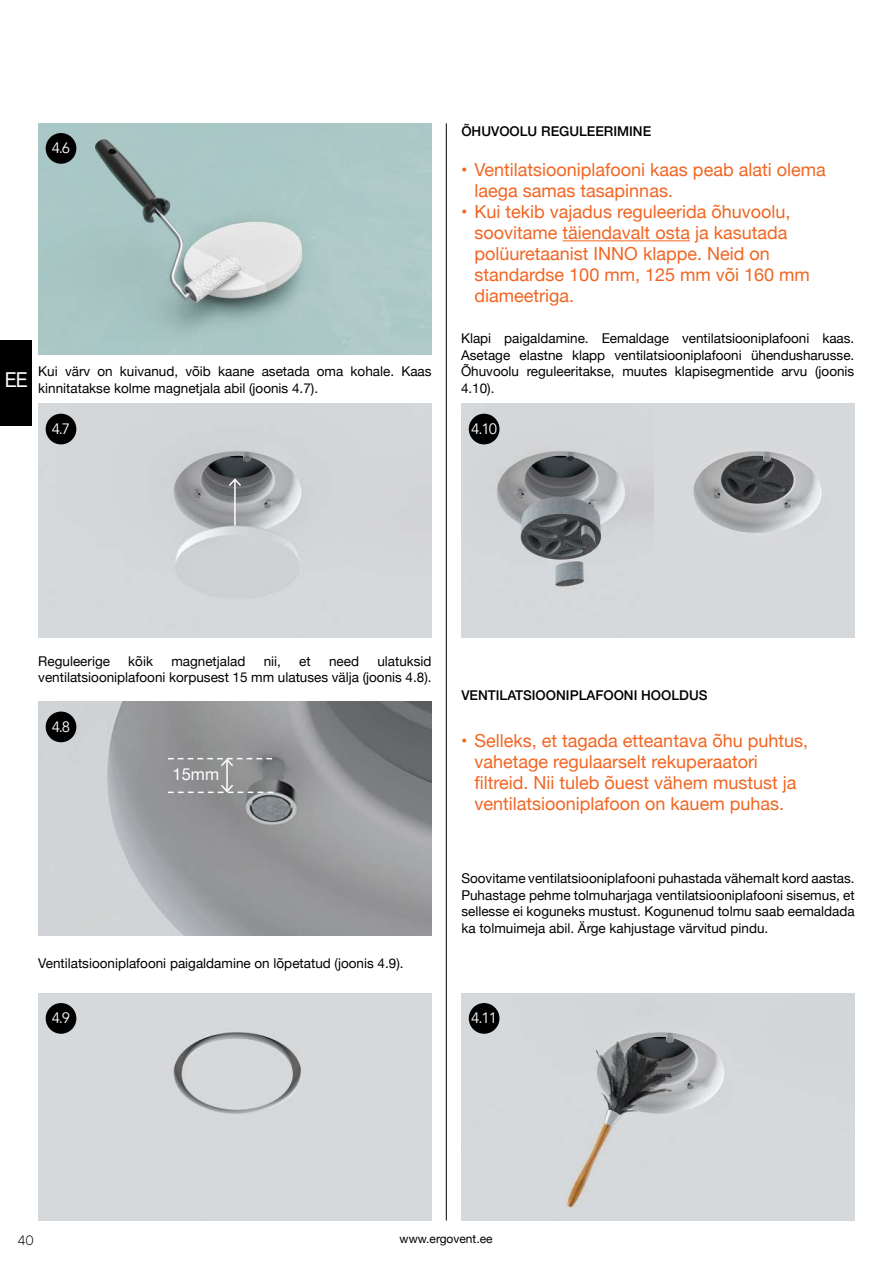
<style>
.page{position:relative;width:893px;height:1263px;background:#fff}
.page>*{position:absolute;margin:0;border:0;box-sizing:border-box;transform-origin:0 0}
.t1{font:21px "Avenir";color:#fff}
.t2{font:18px/21px "Helvetica Neue";color:#f26522}
.t3{font:16.5px "Helvetica Neue";color:#fff}
.t4{font:15px "Avenir";color:#fff}
.t5{font:13.5px/16.5px "Helvetica Neue";color:#000;text-align:justify}
.t6{font:500 13.5px "Helvetica Neue";color:#000}
.t7{font:300 13.5px "MADETOMMY";color:#000}
.t8{font:12px "Helvetica Neue";color:#000}
</style>
<div class="page">
<img style="left:461px;top:404px;width:394px;height:233px">
<img style="left:38px;top:123px;width:394px;height:232px">
<img style="left:38px;top:404px;width:394px;height:233px">
<img style="left:38px;top:702px;width:394px;height:233px">
<div style="left:38px;top:993px;width:394px;height:227px;background:#d5d9dc"></div>
<img style="left:461px;top:993px;width:394px;height:227px">
<hr style="left:446px;top:123px;width:1px;height:1097px;background:#000">
<hr style="left:563px;top:240px;width:127px;height:1px;background:#f26522">
<hr style="left:234px;top:479px;width:2px;height:47px;background:#fff">
<svg style="left:227px;top:477px;width:16px;height:11px"></svg>
<div style="left:46px;top:133px;width:30px;height:31px;background:#000;border-radius:50%"></div>
<div style="left:46px;top:414px;width:30px;height:30px;background:#000;border-radius:50%"></div>
<div style="left:469px;top:414px;width:30px;height:30px;background:#000;border-radius:50%"></div>
<div style="left:46px;top:711px;width:30px;height:31px;background:#000;border-radius:50%"></div>
<div style="left:46px;top:1003px;width:30px;height:31px;background:#000;border-radius:50%"></div>
<div style="left:469px;top:1003px;width:30px;height:31px;background:#000;border-radius:50%"></div>
<hr style="left:226px;top:760px;width:2px;height:31px;background:#fff">
<svg style="left:168px;top:783px;width:105px;height:10px"></svg>
<svg style="left:168px;top:757px;width:104px;height:11px"></svg>
<div style="left:0;top:340px;width:32px;height:85px;background:#000"></div>
<h1 class="t1" style="left:5px;top:363px;width:25px">EE</h1>
<p class="t4" style="left:52px;top:139px;width:20px">4.6</p>
<p class="t5" style="left:38px;top:364px;width:395px">Kui värv on kuivanud, võib kaane asetada oma kohale. Kaas kinnitatakse kolme magnetjala abil (joonis 4.7).</p>
<p class="t6" style="left:461px;top:121px;width:191px">ÕHUVOOLU REGULEERIMINE</p>
<h2 class="t2" style="left:475px;top:160px;width:353px;text-indent:-14px">• Ventilatsiooniplafooni kaas peab alati olema laega samas tasapinnas.</h2>
<h2 class="t2" style="left:475px;top:202px;width:337px;text-indent:-14px">• Kui tekib vajadus reguleerida õhuvoolu, soovitame täiendavalt osta ja kasutada polüuretaanist INNO klappe. Neid on standardse 100 mm, 125 mm või 160 mm diameetriga.</h2>
<p class="t5" style="left:461px;top:331px;width:395px">Klapi paigaldamine. Eemaldage ventilatsiooniplafooni kaas.<br>Asetage elastne klapp ventilatsiooniplafooni ühendusharusse.<br>Õhuvoolu reguleeritakse, muutes klapisegmentide arvu (joonis 4.10).</p>
<p class="t4" style="left:52px;top:420px;width:20px">4.7</p>
<p class="t4" style="left:471px;top:420px;width:27px">4.10</p>
<p class="t5" style="left:38px;top:653px;width:73px">Reguleerige</p>
<p class="t5" style="left:128px;top:653px;width:26px">kõik</p>
<p class="t5" style="left:171px;top:653px;width:76px">magnetjalad</p>
<p class="t5" style="left:264px;top:653px;width:19px">nii,</p>
<p class="t5" style="left:299px;top:653px;width:13px">et</p>
<p class="t5" style="left:329px;top:653px;width:32px">need</p>
<p class="t5" style="left:38px;top:653px;width:395px;text-align:right">ulatuksid<br>ventilatsiooniplafooni korpusest 15 mm ulatuses välja (joonis 4.8).</p>
<p class="t4" style="left:52px;top:718px;width:20px">4.8</p>
<p class="t3" style="left:173px;top:762px;width:48px">15mm</p>
<p class="t5" style="left:38px;top:956px;width:367px">Ventilatsiooniplafooni paigaldamine on lõpetatud (joonis 4.9).</p>
<p class="t6" style="left:461px;top:684px;width:248px">VENTILATSIOONIPLAFOONI HOOLDUS</p>
<h2 class="t2" style="left:475px;top:731px;width:335px;text-indent:-14px">• Selleks, et tagada etteantava õhu puhtus, vahetage regulaarselt rekuperaatori filtreid. Nii tuleb õuest vähem mustust ja ventilatsiooniplafoon on kauem puhas.</h2>
<p class="t5" style="left:461px;top:871px;width:395px">Soovitame ventilatsiooniplafooni puhastada vähemalt kord aastas.<br>Puhastage pehme tolmuharjaga ventilatsiooniplafooni sisemus, et sellesse ei koguneks mustust. Kogunenud tolmu saab eemaldada ka tolmuimeja abil. Ärge kahjustage värvitud pindu.</p>
<p class="t4" style="left:52px;top:1009px;width:20px">4.9</p>
<p class="t4" style="left:471px;top:1009px;width:27px">4.11</p>
<p class="t7" style="left:17px;top:1232px;width:18px">40</p>
<p class="t8" style="left:400px;top:1230px;width:94px">www.ergovent.ee</p>
</div>
